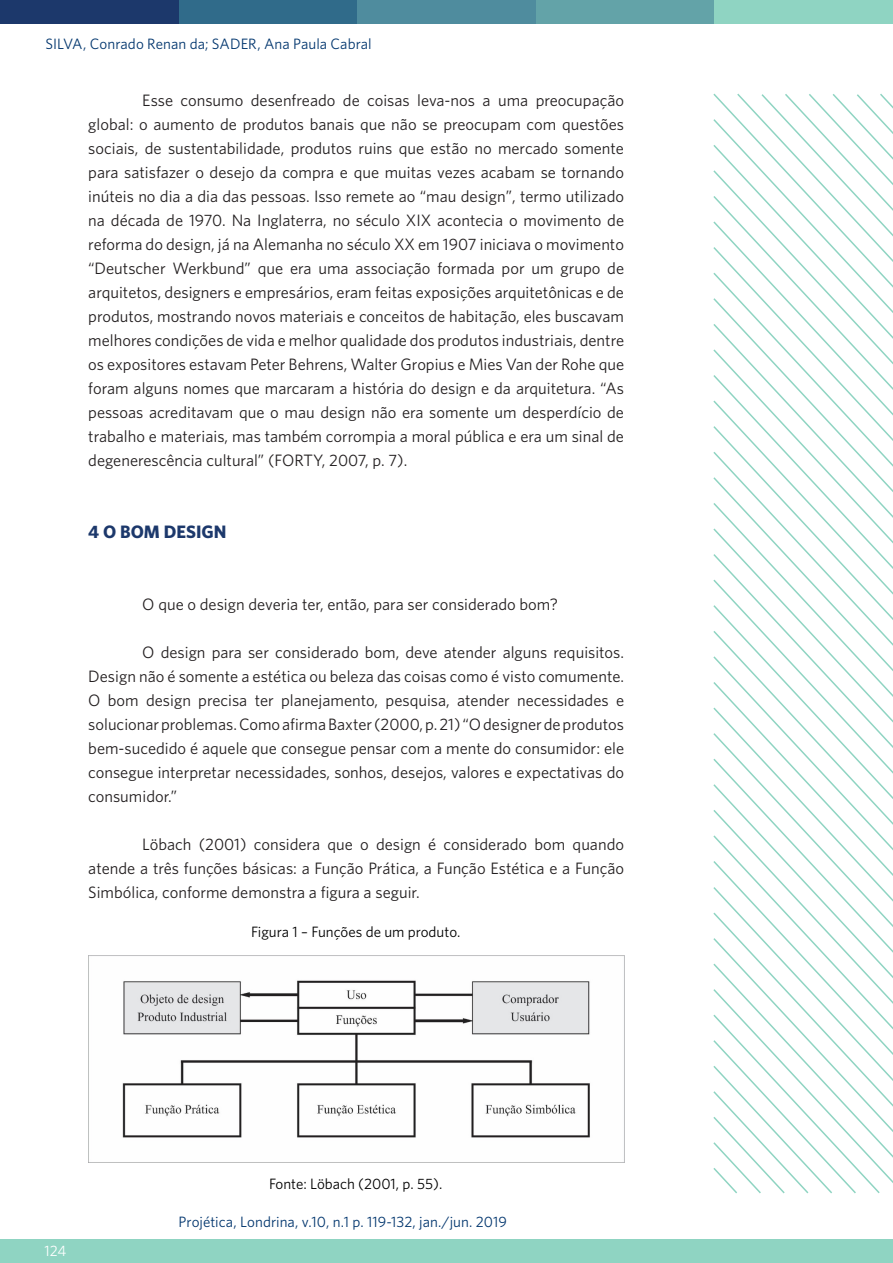
<style>
.page{position:relative;width:893px;height:1263px;background:#fff}
.page>*{position:absolute;margin:0;border:0;box-sizing:border-box;transform-origin:0 0}
.t1{font:700 18px "Whitney";color:#1c386b}
.t2{font:16.5px/24px "Whitney";color:#231f20;text-align:justify}
.cabecalho{font:15px "Whitney";letter-spacing:.005em;color:#02366e}
.t3{font:15px "Whitney";color:#000}
.t4{font:15px "Whitney";color:#fff}
</style>
<div class="page">
<svg style="left:713px;top:450px;width:180px;height:26px"></svg>
<svg style="left:713px;top:476px;width:180px;height:25px"></svg>
<svg style="left:713px;top:501px;width:180px;height:26px"></svg>
<svg style="left:713px;top:527px;width:180px;height:25px"></svg>
<svg style="left:713px;top:552px;width:180px;height:26px"></svg>
<svg style="left:713px;top:578px;width:180px;height:26px"></svg>
<svg style="left:713px;top:604px;width:180px;height:25px"></svg>
<svg style="left:713px;top:629px;width:180px;height:26px"></svg>
<svg style="left:713px;top:655px;width:180px;height:25px"></svg>
<svg style="left:713px;top:680px;width:180px;height:26px"></svg>
<svg style="left:713px;top:706px;width:180px;height:25px"></svg>
<svg style="left:713px;top:731px;width:180px;height:26px"></svg>
<svg style="left:713px;top:757px;width:180px;height:26px"></svg>
<svg style="left:713px;top:783px;width:180px;height:25px"></svg>
<svg style="left:713px;top:808px;width:180px;height:26px"></svg>
<svg style="left:713px;top:834px;width:180px;height:25px"></svg>
<svg style="left:713px;top:859px;width:180px;height:26px"></svg>
<svg style="left:736px;top:93px;width:157px;height:360px"></svg>
<svg style="left:713px;top:885px;width:180px;height:26px"></svg>
<svg style="left:713px;top:911px;width:180px;height:25px"></svg>
<svg style="left:713px;top:936px;width:180px;height:26px"></svg>
<svg style="left:713px;top:962px;width:180px;height:232px"></svg>
<div style="left:536px;top:0;width:178px;height:23px;background:#63a3a8"></div>
<div style="left:714px;top:0;width:179px;height:23px;background:#8fd4c2"></div>
<div style="left:0;top:1239px;width:893px;height:24px;background:#8fd4c2"></div>
<div style="left:357px;top:0;width:179px;height:23px;background:#4f8c9e"></div>
<div style="left:179px;top:0;width:178px;height:23px;background:#306b8a"></div>
<div style="left:0;top:0;width:179px;height:23px;background:#1c386b"></div>
<img style="left:88px;top:955px;width:536px;height:207px">
<p class="cabecalho" style="left:45px;top:34px;width:328px">SILVA, Conrado Renan da; SADER, Ana Paula Cabral</p>
<p class="t2" style="left:88px;top:88px;width:537px;text-indent:54px">Esse consumo desenfreado de coisas leva-nos a uma preocupação global: o aumento de produtos banais que não se preocupam com questões sociais, de sustentabilidade, produtos ruins que estão no mercado somente para satisfazer o desejo da compra e que muitas vezes acabam se tornando inúteis no dia a dia das pessoas. Isso remete ao “mau design”, termo utilizado na década de 1970. Na Inglaterra, no século XIX acontecia o movimento de reforma do design, já na Alemanha no século XX em 1907 iniciava o movimento “Deutscher Werkbund” que era uma associação formada por um grupo de arquitetos, designers e empresários, eram feitas exposições arquitetônicas e de produtos, mostrando novos materiais e conceitos de habitação, eles buscavam melhores condições de vida e melhor qualidade dos produtos industriais, dentre os expositores estavam Peter Behrens, Walter Gropius e Mies Van der Rohe que foram alguns nomes que marcaram a história do design e da arquitetura. “As pessoas acreditavam que o mau design não era somente um desperdício de trabalho e materiais, mas também corrompia a moral pública e era um sinal de degenerescência cultural” (FORTY, 2007, p. 7).</p>
<p class="t1" style="left:88px;top:520px;width:140px">4 O BOM DESIGN</p>
<p class="t2" style="left:142px;top:592px;width:417px">O que o design deveria ter, então, para ser considerado bom?</p>
<p class="t2" style="left:88px;top:640px;width:537px;text-indent:54px">O design para ser considerado bom, deve atender alguns requisitos.<br>Design não é somente a estética ou beleza das coisas como é visto comumente.<br>O bom design precisa ter planejamento, pesquisa, atender necessidades e solucionar problemas. Como afirma Baxter (2000, p. 21) “O designer de produtos bem-sucedido é aquele que consegue pensar com a mente do consumidor: ele consegue interpretar necessidades, sonhos, desejos, valores e expectativas do consumidor.”</p>
<p class="t2" style="left:88px;top:832px;width:537px;text-indent:54px">Löbach (2001) considera que o design é considerado bom quando atende a três funções básicas: a Função Prática, a Função Estética e a Função Simbólica, conforme demonstra a figura a seguir.</p>
<p class="t3" style="left:251px;top:922px;width:211px">Figura 1 – Funções de um produto.</p>
<p class="t4" style="left:45px;top:1241px;width:23px">124</p>
<p class="t3" style="left:269px;top:1174px;width:175px">Fonte: Löbach (2001, p. 55).</p>
<p class="cabecalho" style="left:179px;top:1212px;width:330px">Projética, Londrina, v.10, n.1 p. 119-132, jan./jun. 2019</p>
</div>
